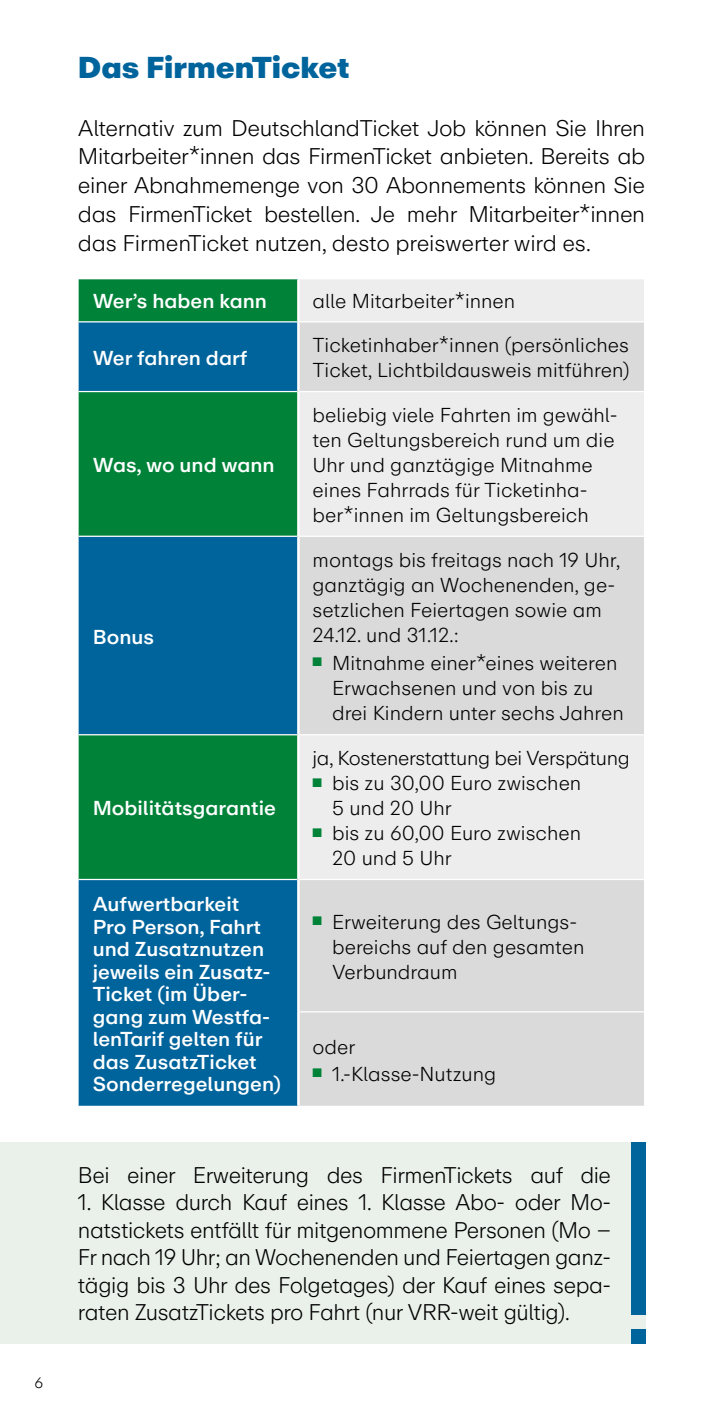
<style>
.page{position:relative;width:709px;height:1418px;background:#fff}
.page>*{position:absolute;margin:0;border:0;box-sizing:border-box;transform-origin:0 0}
.t1{font:900 30px "ABC Repro";color:#00649c}
.t2{font:300 22.5px/28.8px "ABC Repro";letter-spacing:-.02em;color:#000;text-align:justify}
.t3{font:300 20px/25px "ABC Repro";color:#000}
.t4{font:500 20px/22.5px "ABC Repro";color:#fff}
.t5{font:300 20px "ABC Repro";letter-spacing:-.02em;color:#000}
.t6{font:300 15px "ABC Repro";color:#000}
</style>
<div class="page">
<div style="left:79px;top:279px;width:218px;height:42px;background:#008339"></div>
<div style="left:300px;top:279px;width:344px;height:42px;background:#ededed"></div>
<svg style="left:79px;top:322px;width:218px;height:783px;background:#006f77"></svg>
<svg style="left:300px;top:322px;width:344px;height:783px;background:#e1e1e1"></svg>
<hr style="left:79px;top:391px;width:218px;height:1px;background:#fff">
<hr style="left:300px;top:391px;width:344px;height:1px;background:#fff">
<hr style="left:79px;top:535px;width:218px;height:2px;background:#fff">
<hr style="left:300px;top:535px;width:344px;height:2px;background:#fff">
<hr style="left:79px;top:734px;width:218px;height:1px;background:#fff">
<hr style="left:300px;top:734px;width:344px;height:1px;background:#fff">
<hr style="left:79px;top:878px;width:218px;height:2px;background:#fff">
<hr style="left:300px;top:878px;width:344px;height:2px;background:#fff">
<hr style="left:300px;top:1011px;width:344px;height:1px;background:#fff">
<div style="left:0;top:1142px;width:645px;height:201px;background:#e9f1ea"></div>
<div style="left:631px;top:1142px;width:14px;height:173px;background:#00649c"></div>
<div style="left:631px;top:1329px;width:14px;height:14px;background:#00649c"></div>
<p class="t6" style="left:35px;top:1373px;width:10px">6</p>
<h1 class="t1" style="left:78px;top:47px;width:273px">Das FirmenTicket</h1>
<p class="t2" style="left:78px;top:113px;width:568px">Alternativ zum DeutschlandTicket Job können Sie Ihren Mitarbeiter*innen das FirmenTicket anbieten. Bereits ab einer Abnahmemenge von 30 Abonnements können Sie das FirmenTicket bestellen. Je mehr Mitarbeiter*innen das FirmenTicket nutzen, desto preiswerter wird es.</p>
<p class="t4" style="left:93px;top:290px;width:176px">Wer’s haben kann</p>
<p class="t3" style="left:312px;top:289px;width:204px">alle Mitarbeiter*innen</p>
<p class="t4" style="left:93px;top:347px;width:156px">Wer fahren darf</p>
<p class="t4" style="left:93px;top:454px;width:183px">Was, wo und wann</p>
<p class="t4" style="left:93px;top:625px;width:63px">Bonus</p>
<p class="t4" style="left:93px;top:797px;width:185px">Mobilitätsgarantie</p>
<p class="t4" style="left:93px;top:892px;width:190px">Aufwertbarkeit<br>Pro Person, Fahrt und Zusatznutzen jeweils ein Zusatz-<br>Ticket (im Über&shy;gang zum Westfa&shy;lenTarif gelten fü r das ZusatzTicket<br>Sonderregelungen)</p>
<p class="t3" style="left:312px;top:333px;width:319px">Ticketinhaber*innen (persönliches<br>Ticket, Lichtbildausweis mitführen)</p>
<p class="t3" style="left:312px;top:402px;width:307px">beliebig viele Fahrten im gewähl&shy;ten Geltungsbereich rund um die<br>Uhr und ganztägige Mitnahme eines Fahrrads für Ticketinha&shy;ber*innen im Geltungsbereich</p>
<p class="t3" style="left:312px;top:548px;width:309px">montags bis freitags nach 19 Uhr, ganztägig an Wochenenden, ge&shy;setzlichen Feiertagen sowie am<br>24.12. und 31.12.:</p>
<p class="t3" style="left:332px;top:650px;width:293px;text-indent:-20px"><sup>■</sup> Mitnahme einer*eines weiteren<br>Erwachsenen und von bis zu drei Kindern unter sechs Jahren</p>
<p class="t5" style="left:312px;top:746px;width:319px">ja, Kostenerstattung bei Verspätung</p>
<p class="t3" style="left:332px;top:771px;width:251px;text-indent:-20px"><sup>■</sup> bis zu 30,00 Euro zwischen<br>5 und 20 Uhr</p>
<p class="t3" style="left:332px;top:821px;width:250px;text-indent:-20px"><sup>■</sup> bis zu 60,00 Euro zwischen<br>20 und 5 Uhr</p>
<p class="t3" style="left:332px;top:909px;width:254px;text-indent:-20px"><sup>■</sup> Erweiterung des Geltungs&shy;bereichs auf den gesamten<br>Verbundraum</p>
<p class="t3" style="left:312px;top:1034px;width:44px">oder</p>
<p class="t3" style="left:312px;top:1061px;width:185px"><sup>■</sup> 1.-Klasse-Nutzung</p>
<p class="t2" style="left:78px;top:1160px;width:534px">Bei einer Erweiterung des FirmenTickets auf die</p>
<p class="t2" style="left:78px;top:1188px;width:534px;line-height:27.5px">1. Klasse durch Kauf eines 1. Klasse Abo- oder Mo&shy;natstickets entfällt für mitgenommene Personen (Mo – Fr nach 19 Uhr; an Wochenenden und Feiertagen ganz&shy;tägig bis 3 Uhr des Folgetages) der Kauf eines sepa&shy;raten ZusatzTickets pro Fahrt (nur VRR-weit gü ltig).</p>
</div>
